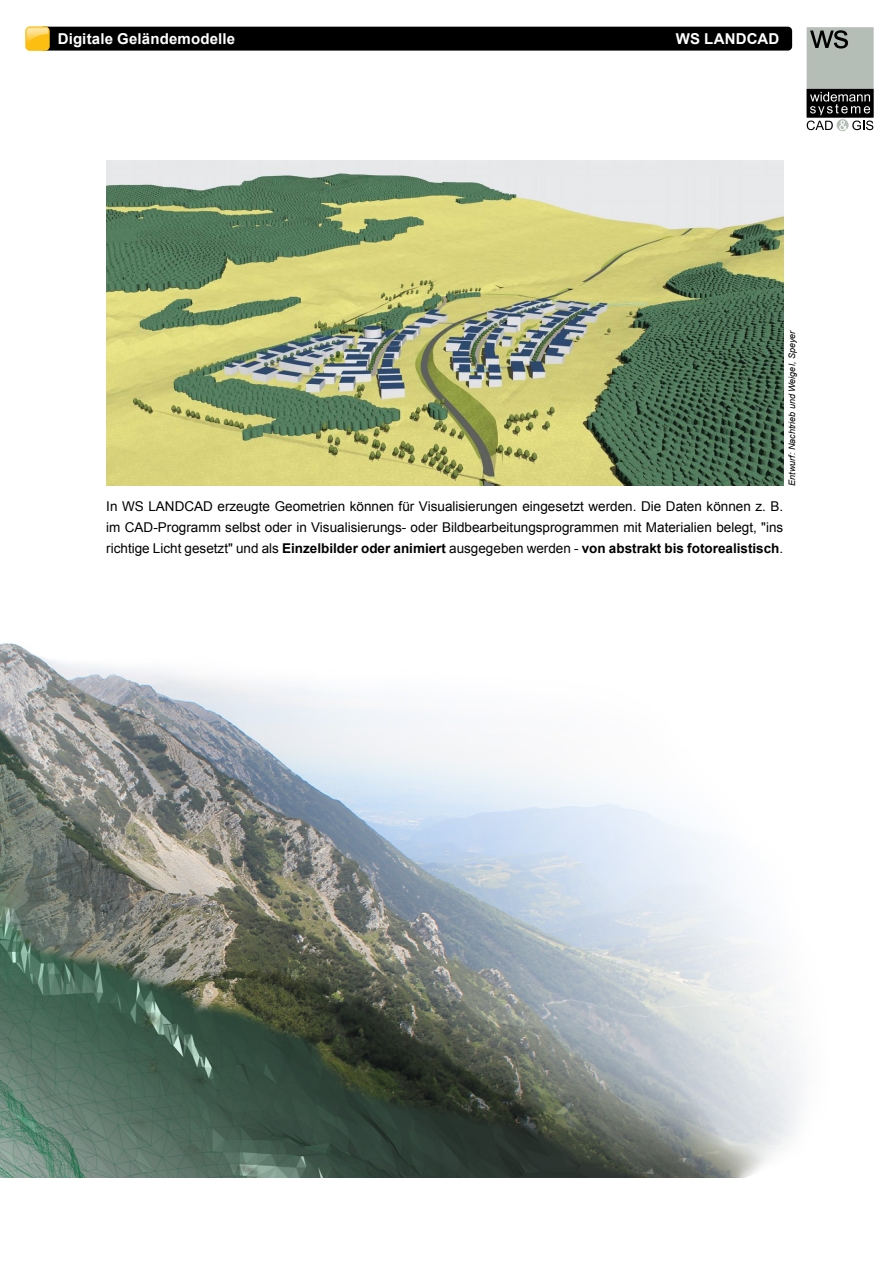
<style>
.page{position:relative;width:893px;height:1263px;background:#fff}
.page>*{position:absolute;margin:0;border:0;box-sizing:border-box;transform-origin:0 0}
.t1{font:700 15px "Arial";letter-spacing:.01em;color:#fff}
.FS_Fließtext{font:13.5px/21px "Arial";color:#000;text-align:justify}
.Bildlegende{font:italic 9px "Arial";color:#000}
.s1{font-weight:700}
</style>
<div class="page">
<img style="left:106px;top:160px;width:677px;height:326px">
<img style="left:0;top:643px;width:801px;height:534px">
<svg style="left:26px;top:27px;width:766px;height:24px;background:#0c0a06"></svg>
<div style="left:808px;top:28px;width:64px;height:87px;background:#b4bdb6"></div>
<div style="left:807px;top:27px;width:67px;height:89px;border:2px solid #b4bdb6"></div>
<div style="left:807px;top:89px;width:67px;height:29px;border:2px solid #000"></div>
<div style="left:837px;top:119px;width:12px;height:12px;background:#c0c7c1;border-radius:50%"></div>
<svg style="left:807px;top:92px;width:66px;height:38px"></svg>
<svg style="left:810px;top:30px;width:38px;height:19px"></svg>
<p class="t1" style="left:58px;top:29px;width:179px">Digitale Geländemodelle</p>
<p class="t1" style="left:676px;top:29px;width:105px">WS LANDCAD</p>
<p class="Bildlegende" style="left:786px;top:486px;width:157px;rotate:-90deg">Entwurf: Nachtrieb und Weigel, Speyer</p>
<p class="FS_Fließtext" style="left:106px;top:496px;width:678px">In WS LANDCAD erzeugte Geometrien können für Visualisierungen eingesetzt werden. Die Daten können z. B. im CAD-Programm selbst oder in Visualisierungs- oder Bildbearbeitungsprogrammen mit Materialien belegt, "ins richtige Licht gesetzt" und als <span class="s1">Einzelbilder oder animiert</span> ausgegeben werden - <span class="s1">von abstrakt bis fotorealistisch</span>.</p>
</div>
